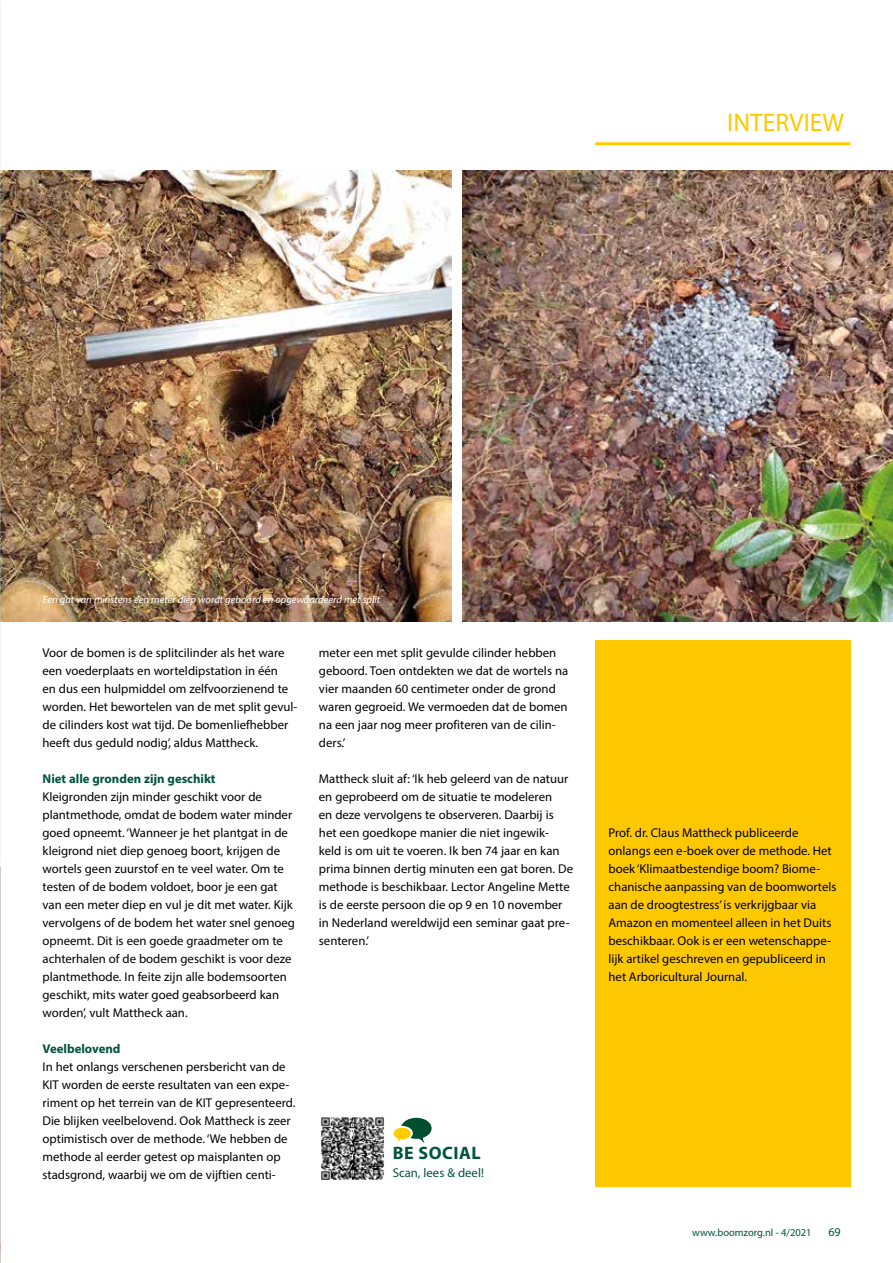
<style>
.page{position:relative;width:893px;height:1263px;background:#fff}
.page>*{position:absolute;margin:0;border:0;box-sizing:border-box;transform-origin:0 0}
.t1{font:25.5px "Myriad Pro";color:#fec800}
.t2{font:700 18px "Myriad Pro";letter-spacing:.03em;color:#00533d}
.t3{font:12.75px/18px "Myriad Pro";color:#000}
.t4{font:700 12.75px "Myriad Pro";color:#00533d}
.t5{font:12.75px "Myriad Pro";color:#00533d}
.t6{font:12px "Myriad Pro";color:#00533d}
.t7{font:italic 10.5px "Myriad Pro";color:#fff}
.t8{font:10.5px "Myriad Pro";color:#00533d}
</style>
<div class="page">
<hr style="left:595px;top:142px;width:255px;height:3px;background:#fc0">
<img style="left:0;top:170px;width:452px;height:452px">
<img style="left:463px;top:170px;width:430px;height:452px">
<div style="left:596px;top:640px;width:255px;height:546px;background:#fec800"></div>
<svg style="left:0;top:1106px;width:1px;height:110px"></svg>
<svg style="left:0;top:833px;width:1px;height:114px"></svg>
<hr style="left:0;top:468px;width:1px;height:127px;background:#0069ad">
<hr style="left:0;top:0;width:1px;height:396px;background:#0086be;opacity:.2">
<img style="left:321px;top:1117px;width:64px;height:62px">
<svg style="left:394px;top:1118px;width:38px;height:25px"></svg>
<h1 class="t1" style="left:727px;top:107px;width:118px">INTERVIEW</h1>
<p class="t7" style="left:43px;top:593px;width:339px">Een gat van minstens een meter diep wordt geboord en opgewaardeerd met split</p>
<p class="t3" style="left:43px;top:644px;width:256px">Voor de bomen is de splitcilinder als het ware een voederplaats en worteldipstation in één<br>en dus een hulpmiddel om zelfvoorzienend te worden. Het bewortelen van de met split gevul&shy;de cilinders kost wat tijd. De bomenliefhebber heeft dus geduld nodig’, aldus Mattheck.</p>
<p class="t4" style="left:43px;top:770px;width:175px">Niet alle gronden zijn geschikt</p>
<p class="t3" style="left:43px;top:788px;width:254px">Kleigronden zijn minder geschikt voor de plantmethode, omdat de bodem water minder goed opneemt. ‘Wanneer je het plantgat in de kleigrond niet diep genoeg boort, krijgen de wortels geen zuurstof en te veel water. Om te testen of de bodem voldoet, boor je een gat van een meter diep en vul je dit met water. Kijk vervolgens of de bodem het water snel genoeg opneemt. Dit is een goede graadmeter om te achterhalen of de bodem geschikt is voor deze plantmethode. In feite zijn alle bodemsoorten geschikt, mits water goed geabsorbeerd kan worden’, vult Mattheck aan.</p>
<p class="t4" style="left:43px;top:1040px;width:80px">Veelbelovend</p>
<p class="t3" style="left:43px;top:1058px;width:254px">In het onlangs verschenen persbericht van de KIT worden de eerste resultaten van een expe&shy;riment op het terrein van de KIT gepresenteerd.<br>Die blijken veelbelovend. Ook Mattheck is zeer optimistisch over de methode. ‘We hebben de methode al eerder getest op maisplanten op stadsgrond, waarbij we om de vijftien centi-</p>
<p class="t3" style="left:319px;top:644px;width:251px">meter een met split gevulde cilinder hebben geboord. Toen ontdekten we dat de wortels na vier maanden 60 centimeter onder de grond waren gegroeid. We vermoeden dat de bomen na een jaar nog meer profiteren van de cilin&shy;ders.’</p>
<p class="t3" style="left:319px;top:770px;width:256px">Mattheck sluit af: ‘Ik heb geleerd van de natuur en geprobeerd om de situatie te modeleren<br>en deze vervolgens te observeren. Daarbij is het een goedkope manier die niet ingewik&shy;keld is om uit te voeren. Ik ben 74 jaar en kan prima binnen dertig minuten een gat boren. De methode is beschikbaar. Lector Angeline Mette is de eerste persoon die op 9 en 10 november in Nederland wereldwijd een seminar gaat pre&shy;senteren.’</p>
<h2 class="t2" style="left:393px;top:1141px;width:89px">BE SOCIAL</h2>
<p class="t5" style="left:393px;top:1165px;width:93px">Scan, lees &amp; deel!</p>
<p class="t3" style="left:609px;top:823px;width:230px">Prof. dr. Claus Mattheck publiceerde onlangs een e-boek over de methode. Het boek ‘Klimaatbestendige boom? Biome&shy;chanische aanpassing van de boomwortels aan de droogtestress’ is verkrijgbaar via Amazon en momenteel alleen in het Duits beschikbaar. Ook is er een wetenschappe&shy;lijk artikel geschreven en gepubliceerd in het Arboricultural Journal.</p>
<p class="t8" style="left:692px;top:1226px;width:121px">www.boomzorg.nl - 4/2021</p>
<p class="t6" style="left:828px;top:1224px;width:14px">69</p>
</div>
